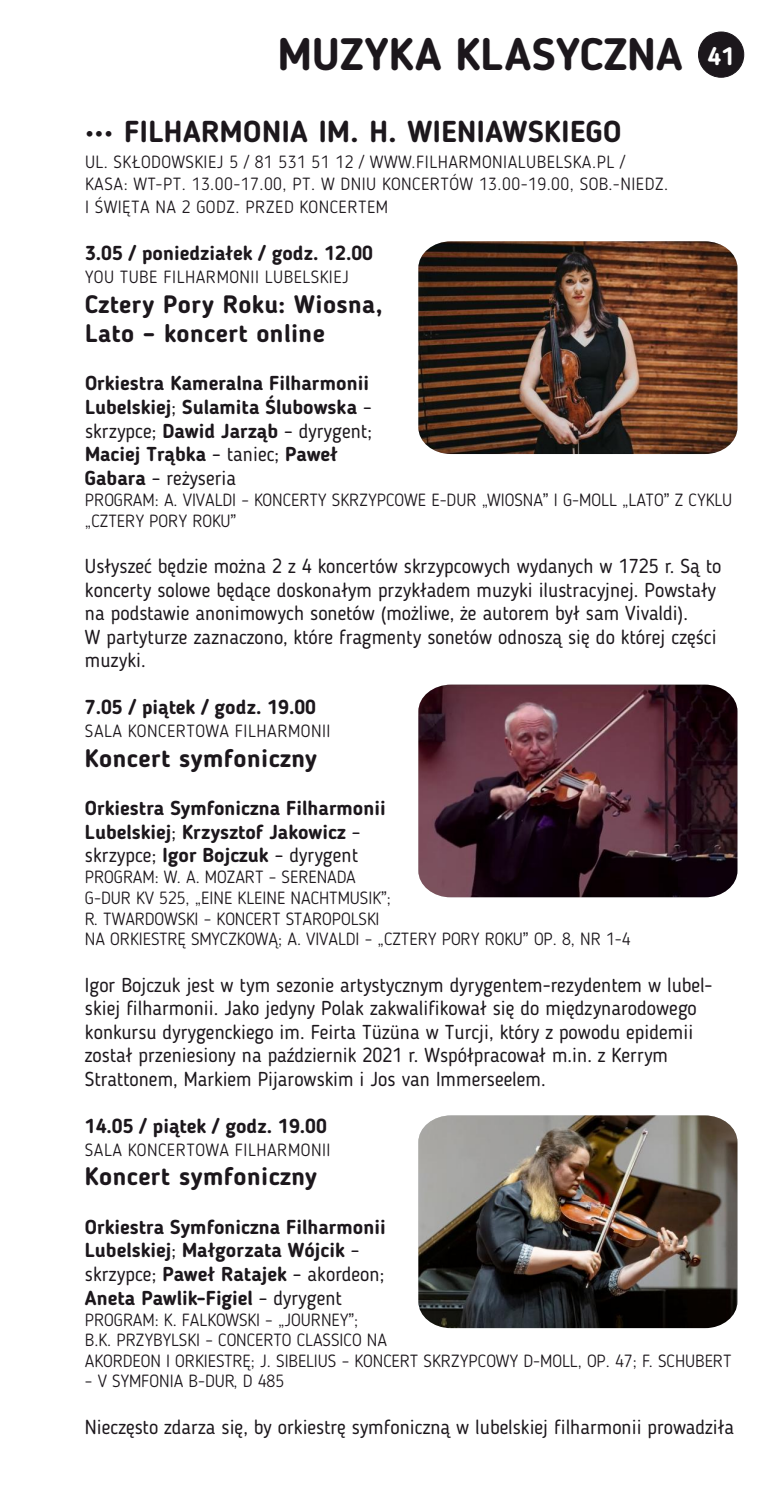
<style>
.page{position:relative;width:780px;height:1489px;background:#fff}
.page>*{position:absolute;margin:0;border:0;box-sizing:border-box;transform-origin:0 0}
.t1{font:700 45px "Blogger Sans";color:#1c171c}
.t2{font:700 30px "Blogger Sans";letter-spacing:.015em;color:#1c171c}
.t3{font:700 25px/29.5px "Blogger Sans";letter-spacing:.015em;color:#1c171c}
.t4{font:20px/23.5px "Blogger Sans";color:#1c171c}
.t5{font:700 20px/23.5px "Blogger Sans";color:#1c171c}
.t6{font:300 17.5px/20.5px "Blogger Sans";color:#1c171c}
.t7{font:300 17.5px/22.5px "Blogger Sans";letter-spacing:.03em;color:#1c171c}
.s1{font-size:25px;color:#fff}
.s2{font-weight:400}
.s3{font-family:"Arial";font-weight:400}
</style>
<div class="page">
<div style="left:698px;top:32px;width:46px;height:45px;background:#1c171c;border:1px solid #1c171c;border-radius:50%"></div>
<img style="left:418px;top:241px;width:319px;height:213px">
<img style="left:418px;top:684px;width:319px;height:213px">
<img style="left:418px;top:1115px;width:319px;height:212px">
<h1 class="t1" style="left:278px;top:36px;width:458px">MUZYKA KLASYCZNA <span class="s1">41</span></h1>
<h2 class="t2" style="left:85px;top:119px;width:538px">••• FILHARMONIA IM. H. WIENIAWSKIEGO</h2>
<p class="t7" style="left:85px;top:152px;width:584px">UL. SKŁODOWSKIEJ 5 / 81 531 51 12 / WWW.FILHARMONIALUBELSKA.PL /<br>KASA: WT-PT. 13.00-17.00, PT. W DNIU KONCERTÓW 13.00-19.00, SOB.-NIEDZ.<br>I ŚWIĘTA NA 2 GODZ. PRZED KONCERTEM</p>
<p class="t5" style="left:85px;top:243px;width:289px">3.05 / poniedziałek / godz. 12.00</p>
<p class="t7" style="left:85px;top:267px;width:265px">YOU TUBE FILHARMONII LUBELSKIEJ</p>
<p class="t3" style="left:85px;top:291px;width:299px">Cztery Pory Roku: Wiosna,<br>Lato – koncert online</p>
<p class="t5" style="left:85px;top:373px;width:288px">Orkiestra Kameralna Filharmonii<br>Lubelskiej<span class="s2">;</span> Sulamita Ślubowska <span class="s2">– skrzypce;</span> Dawid Jarząb <span class="s2">– dyrygent;<br></span>Maciej Trąbka <span class="s2">– taniec;</span> Paweł<br>Gabara <span class="s2">– reżyseria</span></p>
<p class="t6" style="left:85px;top:491px;width:648px">PROGRAM: A. VIVALDI – KONCERTY SKRZYPCOWE E-DUR „WIOSNA<span class="s3">ˮ</span> I G-MOLL „LATO<span class="s3">ˮ</span> Z CYKLU „CZTERY PORY ROKU<span class="s3">ˮ</span></p>
<p class="t4" style="left:85px;top:556px;width:638px">Usłyszeć będzie można 2 z 4 koncertów skrzypcowych wydanych w 1725 r. Są to koncerty solowe będące doskonałym przykładem muzyki ilustracyjnej. Powstały na podstawie anonimowych sonetów (możliwe, że autorem był sam Vivaldi).<br>W partyturze zaznaczono, które fragmenty sonetów odnoszą się do której części muzyki.</p>
<p class="t5" style="left:85px;top:697px;width:232px">7.05 / piątek / godz. 19.00</p>
<p class="t7" style="left:85px;top:721px;width:247px">SALA KONCERTOWA FILHARMONII</p>
<p class="t3" style="left:85px;top:745px;width:233px">Koncert symfoniczny</p>
<p class="t5" style="left:85px;top:798px;width:302px">Orkiestra Symfoniczna Filharmonii<br>Lubelskiej<span class="s2">;</span> Krzysztof Jakowicz <span class="s2">– skrzypce;</span> Igor Bojczuk <span class="s2">– dyrygent</span></p>
<p class="t6" style="left:85px;top:868px;width:547px">PROGRAM: W. A. MOZART – SERENADA<br>G-DUR KV 525, „EINE KLEINE NACHTMUSIK<span class="s3">ˮ</span>;<br>R. TWARDOWSKI – KONCERT STAROPOLSKI<br>NA ORKIESTRĘ SMYCZKOWĄ; A. VIVALDI – „CZTERY PORY ROKU<span class="s3">ˮ</span> OP. 8, NR 1-4</p>
<p class="t4" style="left:85px;top:974px;width:629px">Igor Bojczuk jest w tym sezonie artystycznym dyrygentem-rezydentem w lubel&shy;skiej filharmonii. Jako jedyny Polak zakwalifikował się do międzynarodowego konkursu dyrygenckiego im. Feirta Tüzüna w Turcji, który z powodu epidemii został przeniesiony na październik 2021 r. Współpracował m.in. z Kerrym Strattonem, Markiem Pijarowskim i Jos van Immerseelem.</p>
<p class="t5" style="left:85px;top:1115px;width:243px">14.05 / piątek / godz. 19.00</p>
<p class="t7" style="left:85px;top:1140px;width:247px">SALA KONCERTOWA FILHARMONII</p>
<p class="t3" style="left:85px;top:1164px;width:233px">Koncert symfoniczny</p>
<p class="t5" style="left:85px;top:1216px;width:302px">Orkiestra Symfoniczna Filharmonii Lubelskiej<span class="s2">;</span> Małgorzata Wójcik <span class="s2">– skrzypce;</span> Paweł Ratajek <span class="s2">– akordeon; </span>Aneta Pawlik-Figiel <span class="s2">– dyrygent</span></p>
<p class="t6" style="left:85px;top:1310px;width:648px">PROGRAM: K. FALKOWSKI – „JOURNEY<span class="s3">ˮ</span>;<br>B.K. PRZYBYLSKI – CONCERTO CLASSICO NA<br>AKORDEON I ORKIESTRĘ; J. SIBELIUS – KONCERT SKRZYPCOWY D-MOLL, OP. 47; F. SCHUBERT</p>
<p class="t6" style="left:85px;top:1372px;width:201px">– V SYMFONIA B-DUR, D 485</p>
<p class="t4" style="left:85px;top:1416px;width:650px">Nieczęsto zdarza się, by orkiestrę symfoniczną w lubelskiej filharmonii prowadziła</p>
</div>
